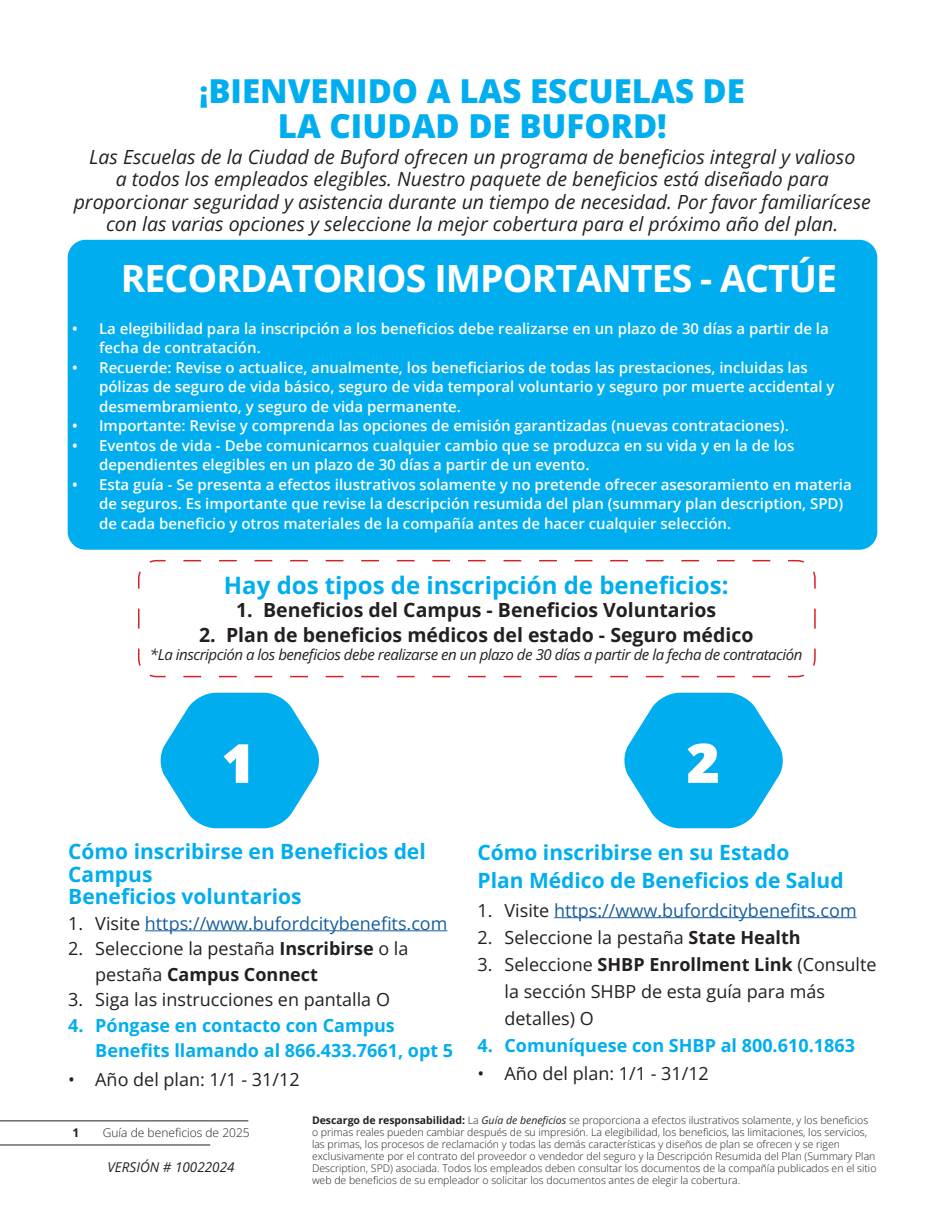
<style>
.page{position:relative;width:945px;height:1215px;background:#fff}
.page>*{position:absolute;margin:0;border:0;box-sizing:border-box;transform-origin:0 0}
.t1{font:800 90px "Open Sans";color:#fff}
.t2{font:700 37.5px "Open Sans";letter-spacing:-.025em;color:#fff}
.t3{font:800 33px/34.5px "Open Sans";color:#00aeef;text-align:center}
.t4{font:700 24px "Open Sans";color:#00aeef}
.t5{font:700 21px/22.5px "Open Sans";color:#00aeef}
.t6{font:italic 19.5px/22.5px "Open Sans";color:#231f20;text-align:center}
.t7{font:700 19.5px "Open Sans";color:#231f20}
.t8{font:18px/27px "Open Sans";color:#231f20}
.t9{font:700 18px/25.5px "Open Sans";color:#00aeef}
.t10{font:18px "Open Sans";color:#175d9e}
.t11{font:600 15px/19.5px "Open Sans";color:#fff}
.t12{font:italic 15px "Open Sans";letter-spacing:-.03em;color:#231f20}
.t13{font:italic 13.5px "Open Sans";color:#231f20}
.t14{font:300 12px "Open Sans";color:#231f20}
.t15{font:700 12px "Open Sans";color:#231f20}
.t16{font:300 10.5px/12px "Open Sans";color:#231f20}
.s1{font-size:30px}
.s2{color:#231f20}
.s3{font-weight:700}
.s4{font-weight:400;font-style:italic}
</style>
<div class="page">
<hr style="left:0;top:1120px;width:248px;height:1px;background:#231f20">
<hr style="left:0;top:1145px;width:210px;height:1px;background:#231f20">
<div style="left:68px;top:240px;width:809px;height:310px;background:#00aeef;border-radius:18px"></div>
<svg style="left:138px;top:559px;width:678px;height:119px"></svg>
<svg style="left:624px;top:693px;width:159px;height:135px"></svg>
<svg style="left:160px;top:693px;width:159px;height:135px"></svg>
<hr style="left:145px;top:931px;width:302px;height:1px;background:#175d9e">
<hr style="left:554px;top:917px;width:303px;height:1px;background:#175d9e">
<p class="t3" style="left:200px;top:73px;width:547px"><span class="s1">¡</span>BIENVENIDO A LAS ESCUELAS DE<br>LA CIUDAD DE BUFORD!</p>
<p class="t6" style="left:74px;top:145px;width:799px">Las Escuelas de la Ciudad de Buford ofrecen un programa de beneficios integral y valioso<br>a todos los empleados elegibles. Nuestro paquete de beneficios está diseñado para proporcionar seguridad y asistencia durante un tiempo de necesidad. Por favor familiarícese con las varias opciones y seleccione la mejor cobertura para el próximo año del plan.</p>
<p class="t2" style="left:121px;top:252px;width:718px">RECORDATORIOS IMPORTANTES - ACTÚE</p>
<p class="t11" style="left:99px;top:318px;width:731px;text-indent:-27px">• La elegibilidad para la inscripción a los beneficios debe realizarse en un plazo de 30 días a partir de la fecha de contratación.</p>
<p class="t11" style="left:99px;top:357px;width:737px;text-indent:-27px">• Recuerde: Revise o actualice, anualmente, los beneficiarios de todas las prestaciones, incluidas las pólizas de seguro de vida básico, seguro de vida temporal voluntario y seguro por muerte accidental y desmembramiento, y seguro de vida permanente.</p>
<p class="t11" style="left:72px;top:416px;width:718px">• Importante: Revise y comprenda las opciones de emisión garantizadas (nuevas contrataciones).</p>
<p class="t11" style="left:99px;top:435px;width:697px;text-indent:-27px">• Eventos de vida - Debe comunicarnos cualquier cambio que se produzca en su vida y en la de los dependientes elegibles en un plazo de 30 días a partir de un evento.</p>
<p class="t11" style="left:99px;top:474px;width:754px;text-indent:-27px">• Esta guía - Se presenta a efectos ilustrativos solamente y no pretende ofrecer asesoramiento en materia de seguros. Es importante que revise la descripción resumida del plan (summary plan description, SPD) de cada beneficio y otros materiales de la compañía antes de hacer cualquier selección.</p>
<p class="t4" style="left:224px;top:568px;width:506px">Hay dos tipos de inscripción de beneficios:</p>
<p class="t7" style="left:236px;top:596px;width:482px">1. Beneficios del Campus - Beneficios Voluntarios</p>
<p class="t7" style="left:199px;top:622px;width:556px">2. Plan de beneficios médicos del estado - Seguro médico</p>
<p class="t12" style="left:150px;top:644px;width:654px">*La inscripción a los beneficios debe realizarse en un plazo de 30 días a partir de la fecha de contratación</p>
<p class="t1" style="left:221px;top:707px;width:37px">1</p>
<p class="t1" style="left:685px;top:707px;width:37px">2</p>
<p class="t5" style="left:68px;top:840px;width:359px">Cómo inscribirse en Beneficios del<br>Campus</p>
<p class="t5" style="left:68px;top:885px;width:235px">Beneficios voluntarios</p>
<p class="t10" style="left:68px;top:911px;width:381px"><span class="s2">1. Visite</span> https://www.bufordcitybenefits.com</p>
<p class="t8" style="left:95px;top:936px;width:315px;line-height:25.5px;text-indent:-27px">2. Seleccione la pestaña <span class="s3">Inscribirse</span> o la pestaña <span class="s3">Campus Connect</span></p>
<p class="t8" style="left:68px;top:986px;width:323px">3. Siga las instrucciones en pantalla O</p>
<p class="t9" style="left:95px;top:1012px;width:359px;text-indent:-27px">4. Póngase en contacto con Campus<br>Benefits llamando al 866.433.7661, opt 5</p>
<p class="t8" style="left:68px;top:1065px;width:233px">• Año del plan: 1/1 - 31/12</p>
<p class="t5" style="left:478px;top:840px;width:314px">Cómo inscribirse en su Estado</p>
<p class="t5" style="left:478px;top:869px;width:368px">Plan Médico de Beneficios de Salud</p>
<p class="t10" style="left:478px;top:898px;width:381px"><span class="s2">1. Visite</span> https://www.bufordcitybenefits.com</p>
<p class="t8" style="left:478px;top:923px;width:325px">2. Seleccione la pestaña <span class="s3">State Health</span></p>
<p class="t8" style="left:505px;top:950px;width:374px;text-indent:-27px">3. Seleccione <span class="s3">SHBP Enrollment Link</span> (Consulte la sección SHBP de esta guía para más detalles) O</p>
<p class="t9" style="left:478px;top:1032px;width:379px">4. Comuníquese con SHBP al 800.610.1863</p>
<p class="t8" style="left:478px;top:1060px;width:233px">• Año del plan: 1/1 - 31/12</p>
<p class="t15" style="left:73px;top:1124px;width:8px">1</p>
<p class="t14" style="left:103px;top:1125px;width:148px">Guía de beneficios de 2025</p>
<p class="t16" style="left:312px;top:1114px;width:566px"><span class="s3">Descargo de responsabilidad:</span> La <span class="s4">Guía de beneficios</span> se proporciona a efectos ilustrativos solamente, y los beneficios o primas reales pueden cambiar después de su impresión. La elegibilidad, los beneficios, las limitaciones, los servicios, las primas, los procesos de reclamación y todas las demás características y diseños de plan se ofrecen y se rigen exclusivamente por el contrato del proveedor o vendedor del seguro y la Descripción Resumida del Plan (Summary Plan Description, SPD) asociada. Todos los empleados deben consultar los documentos de la compañía publicados en el sitio web de beneficios de su empleador o solicitar los documentos antes de elegir la cobertura.</p>
<p class="t13" style="left:108px;top:1158px;width:129px">VERSIÓN # 10022024</p>
</div>
